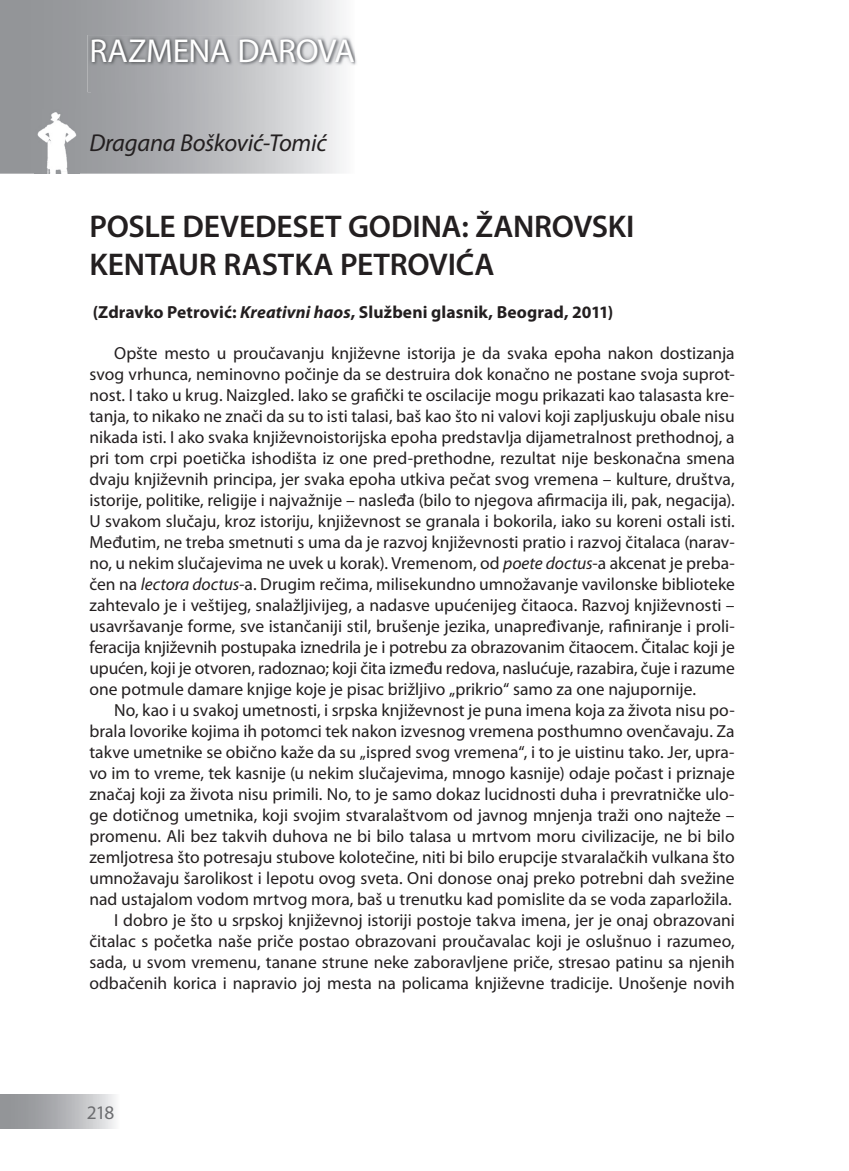
<style>
.page{position:relative;width:849px;height:1171px;background:#fff}
.page>*{position:absolute;margin:0;border:0;box-sizing:border-box;transform-origin:0 0}
.t1{font:33.25px "Myriad Pro";letter-spacing:-.015em;color:#fff}
.t2{font:600 31.5px/37.8px "Myriad Pro";letter-spacing:-.005em;color:#231f20}
.t3{font:italic 24.5px "Myriad Pro";letter-spacing:-.01em;color:#231f20}
.t4{font:19.25px "Myriad Pro";color:#6c6d70}
.t5{font:17.5px/21px "Myriad Pro";color:#231f20;text-align:justify}
.t6{font:700 17.5px "Myriad Pro";letter-spacing:.005em;color:#231f20}
.s1{font-style:italic}
</style>
<div class="page">
<svg style="left:0;top:1094px;width:115px;height:35px;background:#b3b4b7"></svg>
<svg style="left:0;top:0;width:342px;height:174px;background:#b1b3b5"></svg>
<img style="left:88px;top:35px;width:262px;height:57px">
<img style="left:91px;top:92px;width:264px;height:1px">
<img style="left:91px;top:38px;width:266px;height:54px">
<img style="left:35px;top:110px;width:44px;height:64px">
<h1 class="t1" style="left:89px;top:33px;width:267px">RAZMENA DAROVA</h1>
<h3 class="t3" style="left:89px;top:130px;width:239px">Dra ga na Boš ko vić-To mić</h3>
<h2 class="t2" style="left:89px;top:208px;width:546px">PO SLE DE VE DE SET GO DI NA: ŽAN ROV SKI<br>KEN TA UR RAST KA PE TRO VI ĆA</h2>
<p class="t6" style="left:93px;top:302px;width:522px">(Zdrav ko Pe tro vić: <span class="s1">Kre a tiv ni ha os</span>, Slu žbe ni gla snik, Be o grad, 2011)</p>
<p class="t5" style="left:89px;top:343px;width:646px;text-indent:25px">Opšte me sto u pro u ča va nju knji žev ne isto ri ja je da sva ka epo ha na kon do sti za nja svog vr hun ca, ne mi nov no po či nje da se de stru i ra dok ko nač no ne po sta ne svo ja su prot&shy;nost. I ta ko u krug. Na iz gled. Iako se gra fič ki te osci la ci je mo gu pri ka za ti kao ta la sa sta kre&shy;ta nja, to ni ka ko ne zna či da su to isti ta la si, baš kao što ni va lo vi ko ji za plju sku ju oba le ni su ni ka da isti. I ako sva ka knji žev no i sto rij ska epo ha pred sta vlja di ja me tral nost pret hod noj, a pri tom cr pi po e tič ka is ho diš ta iz one pred-pret hod ne, re zul tat ni je bes ko nač na sme na dva ju knji žev nih prin ci pa, jer sva ka epo ha utki va pe čat svog vre me na – kul tu re, druš tva, isto ri je, po li ti ke, re li gi je i naj va žni je – na sle đa (bi lo to nje go va afir ma ci ja ili, pak, ne ga ci ja).<br>U sva kom slu ča ju, kroz isto ri ju, knji žev nost se gra na la i bo ko ri la, iako su ko re ni osta li isti.<br>Me đu tim, ne tre ba smet nu ti s uma da je raz voj knji žev no sti pra tio i raz voj či ta la ca (na rav&shy;no, u ne kim slu ča je vi ma ne uvek u ko rak). Vre me nom, od <span class="s1">po e te doc tus</span>-a ak ce nat je pre ba&shy;čen na <span class="s1">lec to ra doc tus-</span>a. Dru gim re či ma, mi li se kund no umno ža va nje va vi lon ske bi bli o te ke zah te va lo je i veš ti jeg, sna la žlji vi jeg, a na da sve upu će ni jeg či ta o ca. Raz voj knji žev no sti – usa vr ša va nje for me, sve is tan ča ni ji stil, bru še nje je zi ka, una pre đi va nje, ra fini ra nje i pro li&shy;fe ra ci ja knji žev nih po stu pa ka iz ne dri la je i po tre bu za obra zo va nim či ta o cem. Či ta lac ko ji je upu ćen, ko ji je otvo ren, ra do znao; ko ji či ta iz me đu re do va, na slu ću je, ra za bi ra, ču je i raz u me one po tmu le da ma re knji ge ko je je pi sac bri žlji vo „pri krio“ sa mo za one naj u por ni je.</p>
<p class="t5" style="left:89px;top:700px;width:646px;text-align:right">No, kao i u sva koj umet no sti, i srp ska knji žev nost je pu na ime na ko ja za ži vo ta ni su po&shy;bra la lo vo ri ke ko ji ma ih po tom ci tek na kon iz ve snog vre me na post hum no oven ča va ju. Za ta kve umet ni ke se obič no ka že da su „is pred svog vre me na“, i to je uisti nu ta ko. Jer, upra&shy;vo im to vre me, tek ka sni je (u ne kim slu ča je vi ma, mno go ka sni je) oda je po čast i pri zna je zna čaj ko ji za ži vo ta ni su pri mi li. No, to je sa mo do kaz lu cid no sti du ha i pre vrat nič ke ulo&shy;ge do tič nog umet ni ka, ko ji svo jim stva ra laš tvom od jav nog mnje nja tra ži ono naj te že – pro me nu. Ali bez ta kvih du ho va ne bi bi lo ta la sa u mr tvom mo ru ci vi li za ci je, ne bi bi lo ze mljo tre sa što po tre sa ju stu bo ve ko lo te či ne, ni ti bi bi lo erup ci je stva ra lač kih vul ka na što umno ža va ju ša ro li kost i le po tu ovog sve ta. Oni do no se onaj pre ko po treb ni dah sve ži ne nad usta ja lom vo dom mr tvog mo ra, baš u tre nut ku kad po mi sli te da se vo da za par lo ži la.<br>I do bro je što u srp skoj knji žev noj isto ri ji po sto je ta kva ime na, jer je onaj obra zo va ni<br>či ta lac s po čet ka na še pri če po stao obra zo va ni pro u ča va lac ko ji je osluš nuo i raz u meo, sa da, u svom vre me nu, ta na ne stru ne ne ke za bo ra vlje ne pri če, stre sao pa ti nu sa nje nih od ba če nih ko ri ca i na pra vio joj me sta na po li ca ma knji žev ne tra di ci je. Uno še nje no vih</p>
<p class="t4" style="left:87px;top:1101px;width:29px">218</p>
</div>
